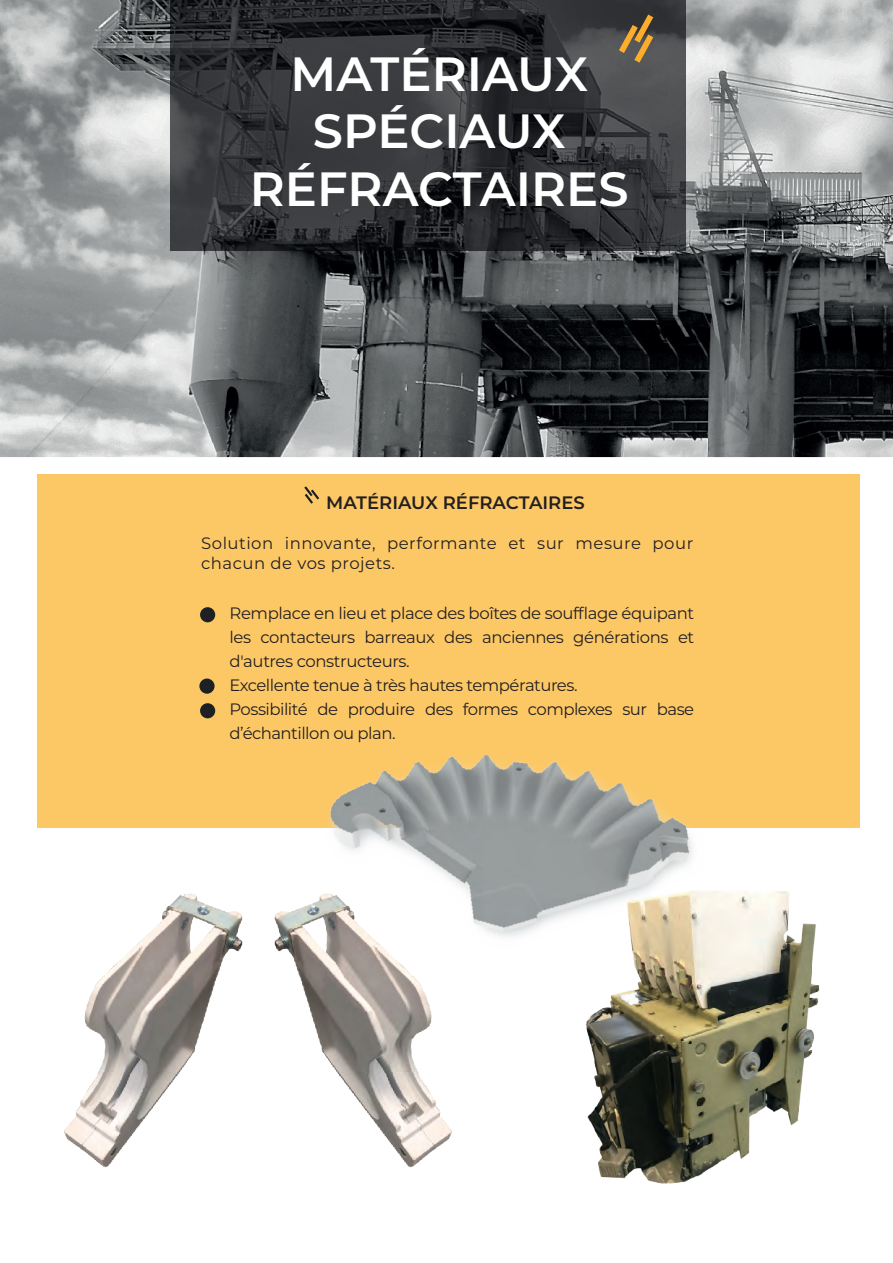
<style>
.page{position:relative;width:893px;height:1263px;background:#fff}
.page>*{position:absolute;margin:0;border:0;box-sizing:border-box;transform-origin:0 0}
.t1{font:600 48px/57.6px "Montserrat";color:#fff;text-align:center}
.t2{font:600 18px "Montserrat";color:#231f20}
.t3{font:16.5px/24px "Montserrat";letter-spacing:-.025em;color:#231f20}
.t4{font:16.5px/19.8px "Montserrat";letter-spacing:.03em;color:#231f20}
</style>
<div class="page">
<img style="left:0;top:0;width:893px;height:457px">
<svg style="left:170px;top:0;width:515px;height:251px;background:#313235"></svg>
<svg style="left:619px;top:15px;width:34px;height:48px;background:#7d6640"></svg>
<div style="left:37px;top:475px;width:822px;height:353px;background:#fcc866"></div>
<svg style="left:304px;top:486px;width:15px;height:18px"></svg>
<div style="left:200px;top:607px;width:15px;height:15px;background:#1d2124;border-radius:50%"></div>
<div style="left:199px;top:678px;width:16px;height:16px;background:#1d2124;border-radius:50%"></div>
<div style="left:200px;top:703px;width:15px;height:15px;background:#1d2124;border-radius:50%"></div>
<img style="left:329px;top:754px;width:364px;height:183px">
<img style="left:274px;top:887px;width:184px;height:281px">
<img style="left:64px;top:893px;width:179px;height:275px">
<img style="left:582px;top:855px;width:238px;height:329px">
<h1 class="t1" style="left:250px;top:43px;width:380px">MATÉRIAUX<br>SPÉCIAUX<br>RÉFRACTAIRES</h1>
<p class="t2" style="left:326px;top:490px;width:260px">MATÉRIAUX RÉFRACTAIRES</p>
<p class="t4" style="left:201px;top:533px;width:493px">Solution innovante, performante et sur mesure pour chacun de vos projets.</p>
<p class="t3" style="left:230px;top:601px;width:466px">Remplace en lieu et place des boîtes de soufflage équipant les contacteurs barreaux des anciennes générations et d'autres constructeurs.<br>Excellente tenue à très hautes températures.<br>Possibilité de produire des formes complexes sur base d’échantillon ou plan.</p>
</div>
